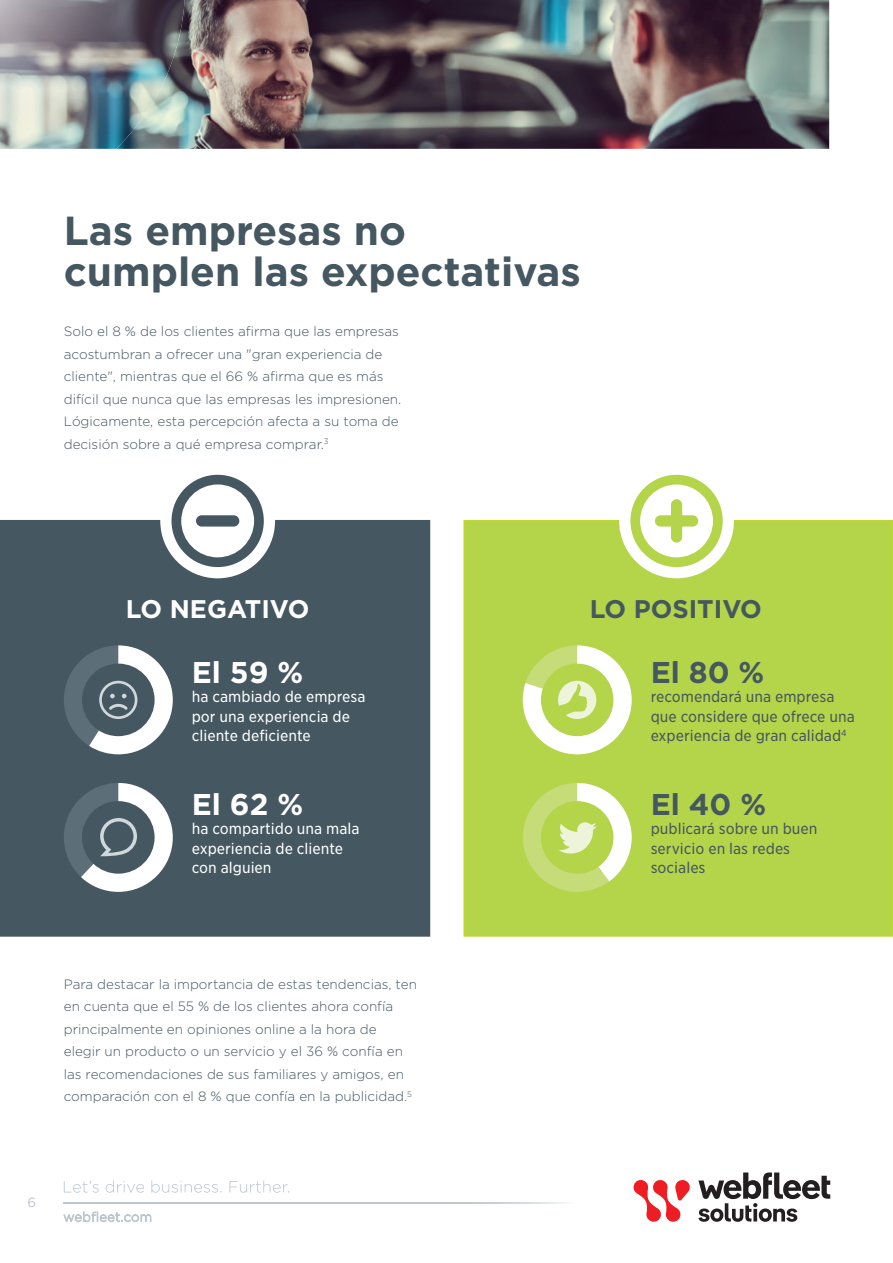
<style>
.page{position:relative;width:893px;height:1263px;background:#fff}
.page>*{position:absolute;margin:0;border:0;box-sizing:border-box;transform-origin:0 0}
.t1{font:700 40.5px/40.5px "Gotham";color:#455760}
.t2{font:700 30px "Gotham";color:#fff}
.t3{font:700 30px "Gotham";color:#455760}
.t4{font:700 25.5px "Gotham";color:#fff}
.t5{font:700 25.5px "Gotham";color:#455760}
.t6{font:15px/19.5px "Gotham Narrow S Sm";color:#455760}
.t7{font:15px/19.5px "Gotham Narrow S Sm";color:#fff}
.t8{font:300 13.5px/22.5px "Gotham";color:#455760}
.t9{font:13.5px "Gotham";color:#bbc6cd}
</style>
<div class="page">
<svg style="left:64px;top:1212px;width:87px;height:10px"></svg>
<svg style="left:64px;top:1180px;width:225px;height:13px"></svg>
<svg style="left:698px;top:1172px;width:132px;height:50px"></svg>
<svg style="left:633px;top:1180px;width:57px;height:42px"></svg>
<svg style="left:64px;top:1203px;width:502px;height:1px"></svg>
<img style="left:139px;top:0;width:690px;height:149px">
<img style="left:0;top:0;width:139px;height:149px">
<img style="left:138px;top:0;width:47px;height:124px">
<div style="left:464px;top:521px;width:428px;height:415px;background:#b4d44a"></div>
<div style="left:463px;top:520px;width:430px;height:417px;border:2px solid #c1d72f"></div>
<div style="left:0;top:520px;width:430px;height:417px;background:#455760"></div>
<div style="left:160px;top:463px;width:115px;height:115px;background:#fff;border-radius:50%"></div>
<svg style="left:172px;top:475px;width:92px;height:92px"></svg>
<svg style="left:64px;top:645px;width:109px;height:109px"></svg>
<svg style="left:64px;top:783px;width:109px;height:109px"></svg>
<div style="left:619px;top:463px;width:115px;height:115px;background:#fff;border-radius:50%"></div>
<svg style="left:630px;top:475px;width:93px;height:92px"></svg>
<svg style="left:523px;top:645px;width:109px;height:109px"></svg>
<svg style="left:523px;top:783px;width:109px;height:109px"></svg>
<h1 class="t1" style="left:64px;top:210px;width:519px">Las empresas no cumplen las expectativas</h1>
<p class="t8" style="left:64px;top:320px;width:339px">Solo el 8 % de los clientes afirma que las empresas acostumbran a ofrecer una "gran experiencia de cliente", mientras que el 66 % afirma que es más difícil que nunca que las empresas les impresionen.<br>Lógicamente, esta percepción afecta a su toma de decisión sobre a qué empresa comprar.<sup>3</sup></p>
<h3 class="t4" style="left:126px;top:592px;width:185px">LO NEGATIVO</h3>
<h2 class="t2" style="left:192px;top:652px;width:113px">El 59 %</h2>
<p class="t7" style="left:192px;top:687px;width:175px">ha cambiado de empresa por una experiencia de cliente deficiente</p>
<h2 class="t2" style="left:192px;top:784px;width:113px">El 62 %</h2>
<p class="t7" style="left:192px;top:819px;width:169px">ha compartido una mala experiencia de cliente con alguien</p>
<p class="t8" style="left:64px;top:972px;width:355px">Para destacar la importancia de estas tendencias, ten en cuenta que el 55 % de los clientes ahora confía principalmente en opiniones online a la hora de<br>elegir un producto o un servicio y el 36 % confía en las recomendaciones de sus familiares y amigos, en comparación con el 8 % que confía en la publicidad.<sup>5</sup></p>
<p class="t9" style="left:28px;top:1194px;width:10px">6</p>
<h3 class="t5" style="left:590px;top:592px;width:174px">LO POSITIVO</h3>
<h2 class="t3" style="left:651px;top:652px;width:115px">El 80 %</h2>
<p class="t6" style="left:651px;top:687px;width:206px">recomendará una empresa que considere que ofrece una experiencia de gran calidad<sup>4</sup></p>
<h2 class="t3" style="left:651px;top:784px;width:117px">El 40 %</h2>
<p class="t6" style="left:651px;top:819px;width:168px">publicará sobre un buen servicio en las redes sociales</p>
</div>
